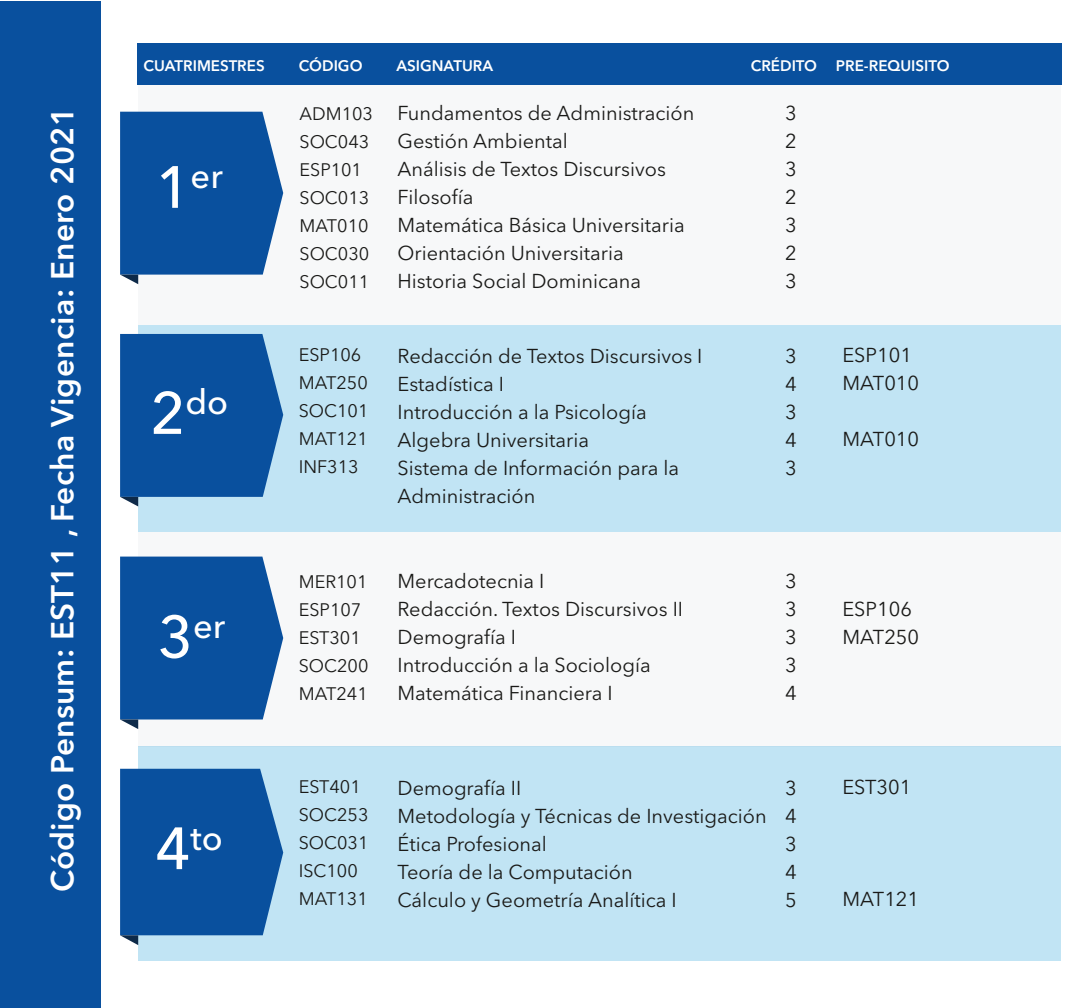
<style>
.page{position:relative;width:1080px;height:1008px;background:#fff}
.page>*{position:absolute;margin:0;border:0;box-sizing:border-box;transform-origin:0 0}
.t1{font:500 34.4px "Avenir Next LT Pro";color:#fff}
.t2{font:600 31.4px "Avenir Next LT Pro";letter-spacing:.01em;color:#fff}
.t3{font:20px/28px "Avenir Next LT Pro";color:#1a1a18}
.t4{font:18px/28px "Avenir Next LT Pro";color:#1a1a18}
.t5{font:600 15.2px "Avenir Next LT Pro";color:#fff}
.s1{font-size:59px}
</style>
<div class="page">
<div style="left:138px;top:85px;width:923px;height:240px;background:#f7f8f9"></div>
<svg style="left:120px;top:112px;width:163px;height:172px;background:#2362a7"></svg>
<div style="left:138px;top:325px;width:923px;height:207px;background:#c1e4f4"></div>
<svg style="left:120px;top:334px;width:163px;height:172px;background:#1d60a7"></svg>
<div style="left:138px;top:532px;width:923px;height:214px;background:#f7f8f9"></div>
<svg style="left:120px;top:557px;width:163px;height:172px;background:#2362a7"></svg>
<div style="left:138px;top:747px;width:923px;height:214px;background:#c1e4f4"></div>
<svg style="left:120px;top:769px;width:163px;height:176px;background:#1e60a7"></svg>
<div style="left:0;top:2px;width:101px;height:1006px;background:#09509e"></div>
<div style="left:137px;top:43px;width:924px;height:42px;background:#09509e"></div>
<h2 class="t2" style="left:44px;top:892px;width:787px;rotate:-90deg">Código Pensum: EST11 , Fecha Vigencia: Enero 2021</h2>
<p class="t5" style="left:144px;top:57px;width:123px">CUATRIMESTRES</p>
<p class="t5" style="left:299px;top:57px;width:65px">CÓDIGO</p>
<p class="t5" style="left:396px;top:57px;width:98px">ASIGNATURA</p>
<p class="t5" style="left:751px;top:57px;width:68px">CRÉDITO</p>
<p class="t5" style="left:836px;top:57px;width:115px">PRE-REQUISITO</p>
<p class="t3" style="left:398px;top:99px;width:298px">Fundamentos de Administración<br>Gestión Ambiental<br>Análisis de Textos Discursivos<br>Filosofía<br>Matemática Básica Universitaria<br>Orientación Universitaria<br>Historia Social Dominicana</p>
<p class="t4" style="left:300px;top:100px;width:75px">ADM103<br>SOC043<br>ESP101<br>SOC013<br>MAT010<br>SOC030<br>SOC011</p>
<p class="t3" style="left:785px;top:99px;width:13px;text-align:justify">3<br>2<br>3<br>2<br>3<br>2<br>3</p>
<h1 class="t1" style="left:156px;top:155px;width:69px"><span class="s1">1</span>er</h1>
<h1 class="t1" style="left:150px;top:382px;width:79px"><span class="s1">2</span>do</h1>
<h1 class="t1" style="left:158px;top:605px;width:69px"><span class="s1">3</span>er</h1>
<h1 class="t1" style="left:156px;top:817px;width:69px"><span class="s1">4</span>to</h1>
<p class="t4" style="left:299px;top:341px;width:71px">ESP106<br>MAT250<br>SOC101<br>MAT121<br>INF313</p>
<p class="t3" style="left:842px;top:341px;width:78px">ESP101<br>MAT010</p>
<p class="t3" style="left:398px;top:342px;width:306px">Redacción de Textos Discursivos I<br>Estadística I<br>Introducción a la Psicología<br>Algebra Universitaria<br>Sistema de Información para la<br>Administración</p>
<p class="t3" style="left:785px;top:342px;width:13px;text-align:justify">3<br>4<br>3<br>4<br>3</p>
<p class="t3" style="left:842px;top:425px;width:78px">MAT010</p>
<p class="t4" style="left:299px;top:568px;width:71px">MER101<br>ESP107<br>EST301<br>SOC200<br>MAT241</p>
<p class="t3" style="left:398px;top:567px;width:287px">Mercadotecnia I<br>Redacción. Textos Discursivos II<br>Demografía I<br>Introducción a la Sociología<br>Matemática Financiera I</p>
<p class="t3" style="left:785px;top:567px;width:13px;text-align:justify">3<br>3<br>3<br>3<br>4</p>
<p class="t3" style="left:842px;top:595px;width:78px">ESP106<br>MAT250</p>
<p class="t3" style="left:398px;top:774px;width:371px">Demografía II<br>Metodología y Técnicas de Investigación<br>Ética Profesional<br>Teoría de la Computación<br>Cálculo y Geometría Analítica I</p>
<p class="t3" style="left:785px;top:774px;width:13px;text-align:justify">3<br>4<br>3<br>4<br>5</p>
<p class="t4" style="left:299px;top:772px;width:71px">EST401<br>SOC253<br>SOC031<br>ISC100<br>MAT131</p>
<p class="t3" style="left:842px;top:773px;width:70px">EST301</p>
<p class="t3" style="left:842px;top:885px;width:78px">MAT121</p>
</div>
